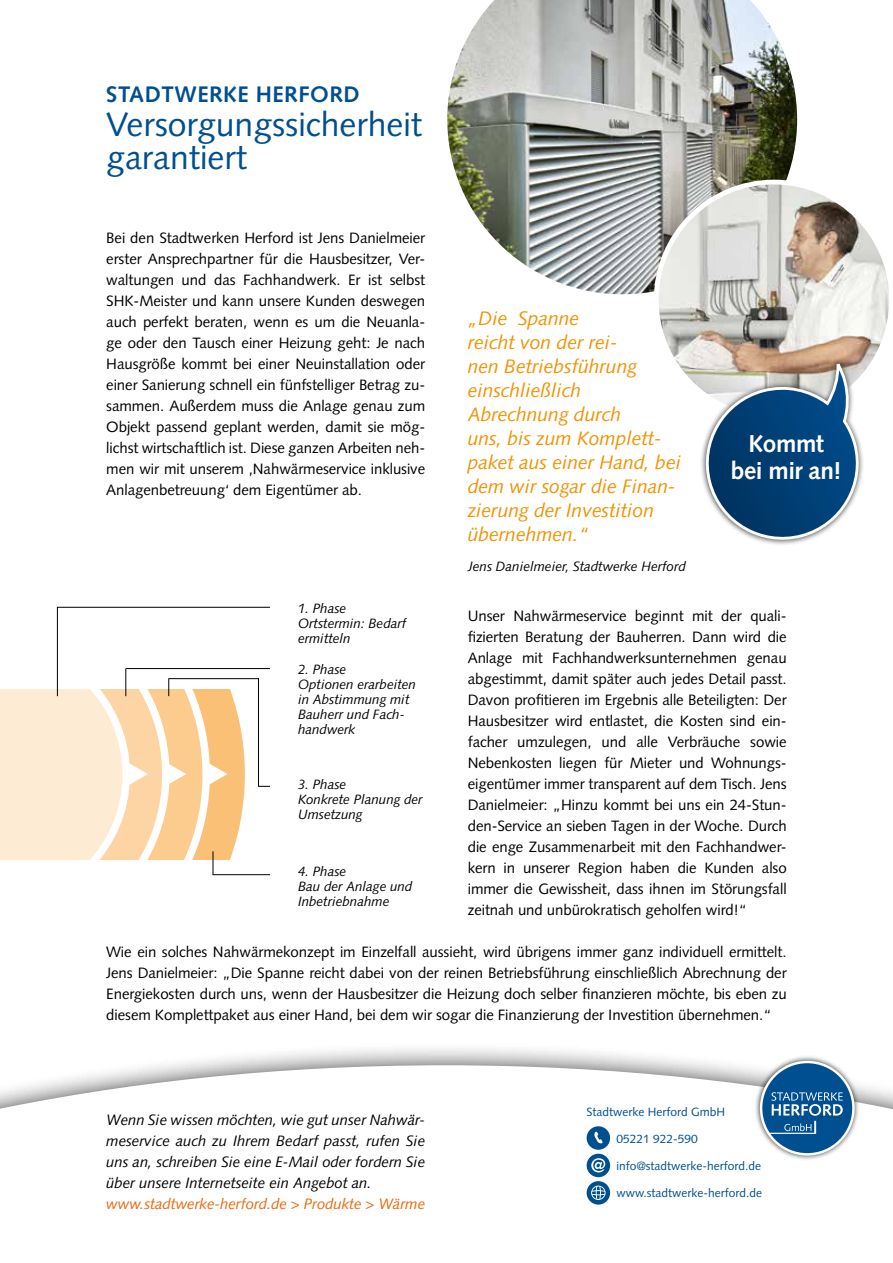
<style>
.page{position:relative;width:893px;height:1263px;background:#fff}
.page>*{position:absolute;margin:0;border:0;box-sizing:border-box;transform-origin:0 0}
.t1{font:33.75px/33.8px "Syntax LT Std";color:#004f91}
.t2{font:700 24.45px/27.6px "Syntax LT Std";letter-spacing:-.02em;color:#fff;text-align:center}
.t3{font:700 22.5px "Syntax LT Std";letter-spacing:.02em;color:#004f91}
.t4{font:italic 19.5px/24px "Syntax LT Std";letter-spacing:-.005em;color:#f39200}
.t5{font:15px/21px "Syntax LT Std";letter-spacing:-.005em;color:#000;text-align:justify}
.t6{font:italic 15px/21px "Syntax LT Std";letter-spacing:-.005em;color:#000;text-align:justify}
.t7{font:italic 15px "Syntax LT Std";letter-spacing:-.005em;color:#ec6608}
.t8{font:italic 13.5px/15px "Syntax LT Std";letter-spacing:-.005em;color:#000}
.t9{font:12px "Syntax LT Std";color:#004f91}
</style>
<div class="page">
<svg style="left:210px;top:689px;width:35px;height:171px"></svg>
<svg style="left:170px;top:689px;width:40px;height:171px"></svg>
<svg style="left:148px;top:689px;width:22px;height:171px"></svg>
<div style="left:0;top:1041px;width:893px;height:222px;background:#000;opacity:.75"></div>
<svg style="left:0;top:1065px;width:893px;height:198px"></svg>
<img style="left:447px;top:0;width:351px;height:295px">
<svg style="left:654px;top:180px;width:235px;height:205px"></svg>
<hr style="left:57px;top:607px;width:1px;height:89px;background:#000">
<svg style="left:168px;top:678px;width:1px;height:18px"></svg>
<svg style="left:213px;top:851px;width:1px;height:23px"></svg>
<hr style="left:258px;top:678px;width:1px;height:109px;background:#000">
<hr style="left:57px;top:607px;width:213px;height:1px;background:#000">
<hr style="left:126px;top:668px;width:144px;height:1px;background:#000">
<hr style="left:213px;top:874px;width:57px;height:1px;background:#000">
<hr style="left:169px;top:678px;width:90px;height:1px;background:#000">
<svg style="left:0;top:638px;width:148px;height:222px"></svg>
<svg style="left:167px;top:763px;width:19px;height:22px"></svg>
<svg style="left:208px;top:763px;width:19px;height:22px"></svg>
<svg style="left:696px;top:353px;width:173px;height:192px"></svg>
<div style="left:754px;top:1055px;width:106px;height:106px;background:#000;opacity:.75"></div>
<div style="left:761px;top:1062px;width:92px;height:92px;background:#004f91;border-radius:50%"></div>
<svg style="left:761px;top:1092px;width:82px;height:42px"></svg>
<div style="left:760px;top:1061px;width:95px;height:94px;border:2px solid #fff;border-radius:50%"></div>
<svg style="left:587px;top:1126px;width:23px;height:78px"></svg>
<h3 class="t3" style="left:106px;top:81px;width:255px">STADTWERKE HERFORD</h3>
<h1 class="t1" style="left:106px;top:107px;width:317px">Versorgungssicherheit garantiert</h1>
<p class="t5" style="left:106px;top:227px;width:320px">Bei den Stadtwerken Herford ist Jens Danielmeier erster Ansprechpartner für die Hausbesitzer, Ver&shy;waltungen und das Fachhandwerk. Er ist selbst SHK-Meister und kann unsere Kunden deswegen auch perfekt beraten, wenn es um die Neuanla&shy;ge oder den Tausch einer Heizung geht: Je nach Hausgröße kommt bei einer Neuinstallation oder einer Sanierung schnell ein fünfstelliger Betrag zu&shy;sammen. Außerdem muss die Anlage genau zum Objekt passend geplant werden, damit sie mög&shy;lichst wirtschaftlich ist. Diese ganzen Arbeiten neh&shy;men wir mit unserem ,Nahwärmeservice inklusive Anlagenbetreuung‘ dem Eigentümer ab.</p>
<h3 class="t4" style="left:468px;top:306px;width:215px">„Die Spanne<br>reicht von der rei-<br>nen Betriebsführung einschließlich<br>Abrechnung durch<br>uns, bis zum Komplett&shy;paket aus einer Hand, bei dem wir sogar die Finan&shy;zierung der Investition übernehmen.“</h3>
<p class="t8" style="left:468px;top:559px;width:220px">Jens Danielmeier, Stadtwerke Herford</p>
<p class="t5" style="left:468px;top:605px;width:320px">Unser Nahwärmeservice beginnt mit der quali&shy;fizierten Beratung der Bauherren. Dann wird die Anlage mit Fachhandwerksunternehmen genau abgestimmt, damit später auch jedes Detail passt.<br>Davon profitieren im Ergebnis alle Beteiligten: Der Hausbesitzer wird entlastet, die Kosten sind ein&shy;facher umzulegen, und alle Verbräuche sowie Nebenkosten liegen für Mieter und Wohnungs&shy;eigentümer immer transparent auf dem Tisch. Jens Danielmeier: „Hinzu kommt bei uns ein 24-Stun&shy;den-Service an sieben Tagen in der Woche. Durch die enge Zusammenarbeit mit den Fachhandwer&shy;kern in unserer Region haben die Kunden also immer die Gewissheit, dass ihnen im Störungsfall zeitnah und unbürokratisch geholfen wird!“</p>
<p class="t5" style="left:106px;top:941px;width:682px">Wie ein solches Nahwärmekonzept im Einzelfall aussieht, wird übrigens immer ganz individuell ermittelt.<br>Jens Danielmeier: „Die Spanne reicht dabei von der reinen Betriebsführung einschließlich Abrechnung der Energiekosten durch uns, wenn der Hausbesitzer die Heizung doch selber finanzieren möchte, bis eben zu diesem Komplettpaket aus einer Hand, bei dem wir sogar die Finanzierung der Investition übernehmen.“</p>
<h2 class="t2" style="left:731px;top:430px;width:112px">Kommt bei mir an!</h2>
<p class="t8" style="left:298px;top:601px;width:110px">1. Phase<br>Ortstermin: Bedarf ermitteln</p>
<p class="t8" style="left:298px;top:662px;width:120px">2. Phase<br>Optionen erarbeiten in Abstimmung mit<br>Bauherr und Fach&shy;handwerk</p>
<p class="t8" style="left:298px;top:777px;width:126px">3. Phase<br>Konkrete Planung der<br>Umsetzung</p>
<p class="t8" style="left:298px;top:863px;width:116px">4. Phase<br>Bau der Anlage und<br>Inbetriebnahme</p>
<p class="t6" style="left:106px;top:1109px;width:320px">Wenn Sie wissen möchten, wie gut unser Nahwär&shy;meservice auch zu Ihrem Bedarf passt, rufen Sie uns an, schreiben Sie eine E-Mail oder fordern Sie über unsere Internetseite ein Angebot an.</p>
<p class="t7" style="left:106px;top:1195px;width:320px">www.stadtwerke-herford.de &gt; Produkte &gt; Wärme</p>
<p class="t9" style="left:587px;top:1104px;width:140px">Stadtwerke Herford GmbH</p>
<p class="t9" style="left:616px;top:1131px;width:83px">05221 922-590</p>
<p class="t9" style="left:616px;top:1158px;width:146px">info@stadtwerke-herford.de</p>
<p class="t9" style="left:616px;top:1185px;width:147px">www.stadtwerke-herford.de</p>
</div>
